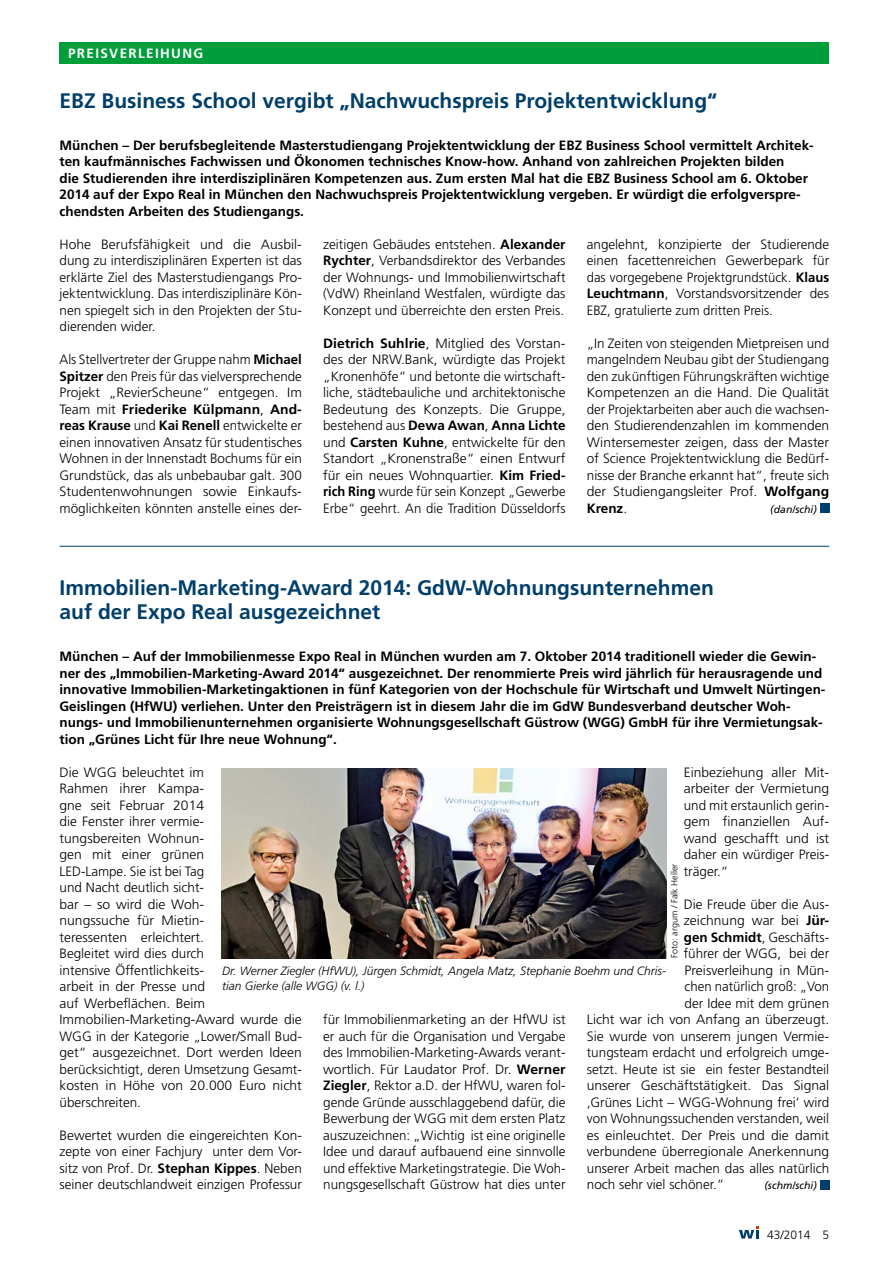
<style>
.page{position:relative;width:893px;height:1263px;background:#fff}
.page>*{position:absolute;margin:0;border:0;box-sizing:border-box;transform-origin:0 0}
.t1{font:700 21px/24px "Frutiger";color:#003f6b}
.t2{font:300 13.5px/16.5px "Frutiger";color:#000;text-align:justify}
.t3{font:700 13.5px/16.5px "Frutiger";color:#000}
.t4{font:700 13.5px "Frutiger";letter-spacing:.1em;color:#fff}
.t5{font:italic 300 12px/15px "Frutiger";color:#000}
.t6{font:300 12px "Frutiger";color:#000}
.t7{font:italic 10.5px "Frutiger";color:#000}
.t8{font:300 9px "Frutiger";color:#000}
.s1{font-weight:700}
</style>
<div class="page">
<div style="left:820px;top:503px;width:9px;height:10px;background:#003f6b"></div>
<div style="left:820px;top:1180px;width:9px;height:9px;background:#003f6b"></div>
<img style="left:221px;top:769px;width:446px;height:189px">
<div style="left:60px;top:43px;width:769px;height:21px;background:#009d3b"></div>
<hr style="left:60px;top:546px;width:769px;height:1px;background:#003f6b">
<svg style="left:739px;top:1226px;width:20px;height:12px"></svg>
<p class="t4" style="left:68px;top:46px;width:137px">PREISVERLEIHUNG</p>
<h1 class="t1" style="left:60px;top:89px;width:659px">EBZ Business School vergibt „Nachwuchspreis Projektentwicklung“</h1>
<p class="t3" style="left:60px;top:137px;width:756px">München – Der berufsbegleitende Masterstudiengang Projektentwicklung der EBZ Business School vermittelt Architek&shy;ten kaufmännisches Fachwissen und Ökonomen technisches Know-how. Anhand von zahlreichen Projekten bilden<br>die Studierenden ihre interdisziplinären Kompetenzen aus. Zum ersten Mal hat die EBZ Business School am 6. Oktober 2014 auf der Expo Real in München den Nachwuchspreis Projektentwicklung vergeben. Er würdigt die erfolgverspre&shy;chendsten Arbeiten des Studiengangs.</p>
<p class="t2" style="left:60px;top:236px;width:244px">Hohe Berufsfähigkeit und die Ausbil&shy;dung zu interdisziplinären Experten ist das erklärte Ziel des Masterstudiengangs Pro&shy;jektentwicklung. Das interdisziplinäre Kön&shy;nen spiegelt sich in den Projekten der Stu&shy;dierenden wider.</p>
<p class="t2" style="left:60px;top:352px;width:244px">Als Stellvertreter der Gruppe nahm <span class="s1">Michael Spitzer</span> den Preis für das vielversprechende Projekt „RevierScheune“ entgegen. Im Team mit <span class="s1">Friederike Külpmann</span>, <span class="s1">And&shy;reas Krause</span> und <span class="s1">Kai Renell</span> entwickelte er einen innovativen Ansatz für studentisches Wohnen in der Innenstadt Bochums für ein Grundstück, das als unbebaubar galt. 300<br>Studentenwohnungen sowie Einkaufs&shy;möglichkeiten könnten anstelle eines der-</p>
<p class="t2" style="left:323px;top:236px;width:244px">zeitigen Gebäudes entstehen. <span class="s1">Alexander Rychter</span>, Verbandsdirektor des Verbandes der Wohnungs- und Immobilienwirtschaft (VdW) Rheinland Westfalen, würdigte das Konzept und überreichte den ersten Preis.</p>
<p class="t2" style="left:323px;top:335px;width:244px"><span class="s1">Dietrich Suhlrie</span>, Mitglied des Vorstan&shy;des der NRW.Bank, würdigte das Projekt „Kronenhöfe“ und betonte die wirtschaft&shy;liche, städtebauliche und architektonische Bedeutung des Konzepts. Die Gruppe, bestehend aus <span class="s1">Dewa Awan</span>, <span class="s1">Anna Lichte </span>und <span class="s1">Carsten Kuhne</span>, entwickelte für den Standort „Kronenstraße“ einen Entwurf für ein neues Wohnquartier. <span class="s1">Kim Fried&shy;rich Ring</span> wurde für sein Konzept „Gewerbe Erbe“ geehrt. An die Tradition Düsseldorfs</p>
<p class="t2" style="left:587px;top:236px;width:244px">angelehnt, konzipierte der Studierende einen facettenreichen Gewerbepark für das vorgegebene Projektgrundstück. <span class="s1">Klaus Leuchtmann</span>, Vorstandsvorsitzender des EBZ, gratulierte zum dritten Preis.</p>
<p class="t2" style="left:587px;top:335px;width:244px">„In Zeiten von steigenden Mietpreisen und mangelndem Neubau gibt der Studiengang den zukünftigen Führungskräften wichtige Kompetenzen an die Hand. Die Qualität der Projektarbeiten aber auch die wachsen&shy;den Studierendenzahlen im kommenden Wintersemester zeigen, dass der Master of Science Projektentwicklung die Bedürf&shy;nisse der Branche erkannt hat“, freute sich der Studiengangsleiter Prof. <span class="s1">Wolfgang Krenz</span>.</p>
<p class="t7" style="left:770px;top:503px;width:48px">(dan/schi)</p>
<h1 class="t1" style="left:60px;top:575px;width:656px">Immobilien-Marketing-Award 2014: GdW-Wohnungsunternehmen auf der Expo Real ausgezeichnet</h1>
<p class="t3" style="left:60px;top:648px;width:767px">München – Auf der Immobilienmesse Expo Real in München wurden am 7. Oktober 2014 traditionell wieder die Gewin&shy;ner des „Immobilien-Marketing-Award 2014“ ausgezeichnet. Der renommierte Preis wird jährlich für herausragende und innovative Immobilien-Marketingaktionen in fünf Kategorien von der Hochschule für Wirtschaft und Umwelt Nürtingen-Geislingen (HfWU) verliehen. Unter den Preisträgern ist in diesem Jahr die im GdW Bundesverband deutscher Woh&shy;nungs- und Immobilienunternehmen organisierte Wohnungsgesellschaft Güstrow (WGG) GmbH für ihre Vermietungsak&shy;tion „Grünes Licht für Ihre neue Wohnung“.</p>
<p class="t2" style="left:60px;top:764px;width:244px;text-align:left">Die WGG beleuchtet im<br>Rahmen ihrer Kampa-<br>gne seit Februar 2014<br>die Fenster ihrer vermie-<br>tungsbereiten Wohnun-<br>gen mit einer grünen<br>LED-Lampe. Sie ist bei Tag<br>und Nacht deutlich sicht-<br>bar – so wird die Woh-<br>nungssuche für Mietin-<br>teressenten erleichtert.<br>Begleitet wird dies durch<br>intensive Öffentlichkeits-<br>arbeit in der Presse und<br>auf Werbeflächen. Beim<br>Immobilien-Marketing-Award wurde die<br>WGG in der Kategorie „Lower/Small Bud&shy;get“ ausgezeichnet. Dort werden Ideen berücksichtigt, deren Umsetzung Gesamt&shy;kosten in Höhe von 20.000 Euro nicht überschreiten.</p>
<p class="t2" style="left:60px;top:1127px;width:244px">Bewertet wurden die eingereichten Kon&shy;zepte von einer Fachjury unter dem Vor&shy;sitz von Prof. Dr. <span class="s1">Stephan Kippes</span>. Neben seiner deutschlandweit einzigen Professur</p>
<p class="t2" style="left:684px;top:764px;width:147px">Einbeziehung aller Mit&shy;arbeiter der Vermietung und mit erstaunlich gerin&shy;gem finanziellen Auf&shy;wand geschafft und ist daher ein würdiger Preis&shy;träger.“</p>
<p class="t2" style="left:684px;top:896px;width:147px">Die Freude über die Aus-</p>
<p class="t2" style="left:684px;top:913px;width:147px">zeichnung war bei <span class="s1">Jür-</span></p>
<p class="t2" style="left:684px;top:929px;width:147px"><span class="s1">gen Schmidt</span>, Geschäfts-</p>
<p class="t2" style="left:684px;top:946px;width:147px">führer der WGG, bei der</p>
<p class="t2" style="left:685px;top:962px;width:146px">Preisverleihung in Mün-</p>
<p class="t2" style="left:685px;top:979px;width:146px">chen natürlich groß: „Von</p>
<p class="t2" style="left:685px;top:995px;width:146px">der Idee mit dem grünen</p>
<p class="t2" style="left:587px;top:1012px;width:244px">Licht war ich von Anfang an überzeugt.</p>
<p class="t2" style="left:587px;top:1028px;width:244px">Sie wurde von unserem jungen Vermie-</p>
<p class="t2" style="left:587px;top:1045px;width:244px">tungsteam erdacht und erfolgreich umge-</p>
<p class="t2" style="left:587px;top:1061px;width:244px">setzt. Heute ist sie ein fester Bestandteil</p>
<p class="t2" style="left:587px;top:1078px;width:244px">unserer Geschäftstätigkeit. Das Signal</p>
<p class="t2" style="left:587px;top:1094px;width:244px">‚Grünes Licht – WGG-Wohnung frei‘ wird</p>
<p class="t2" style="left:587px;top:1111px;width:244px">von Wohnungssuchenden verstanden, weil</p>
<p class="t2" style="left:587px;top:1127px;width:244px">es einleuchtet. Der Preis und die damit</p>
<p class="t2" style="left:587px;top:1144px;width:244px">verbundene überregionale Anerkennung</p>
<p class="t2" style="left:587px;top:1160px;width:244px">unserer Arbeit machen das alles natürlich</p>
<p class="t2" style="left:587px;top:1177px;width:139px">noch sehr viel schöner.“</p>
<p class="t7" style="left:764px;top:1180px;width:54px">(schm/schi)</p>
<p class="t8" style="left:669px;top:958px;width:96px;rotate:-90deg">Foto: argum / Falk Heller</p>
<p class="t5" style="left:222px;top:963px;width:446px">Dr. Werner Ziegler (HfWU), Jürgen Schmidt, Angela Matz, Stephanie Boehm und Chris&shy;tian Gierke (alle WGG) (v. l.)</p>
<p class="t2" style="left:323px;top:1012px;width:244px">für Immobilienmarketing an der HfWU ist er auch für die Organisation und Vergabe des Immobilien-Marketing-Awards verant&shy;wortlich. Für Laudator Prof. Dr. <span class="s1">Werner Ziegler</span>, Rektor a.D. der HfWU, waren fol&shy;gende Gründe ausschlaggebend dafür, die Bewerbung der WGG mit dem ersten Platz auszuzeichnen: „Wichtig ist eine originelle Idee und darauf aufbauend eine sinnvolle und effektive Marketingstrategie. Die Woh&shy;nungsgesellschaft Güstrow hat dies unter</p>
<p class="t6" style="left:767px;top:1227px;width:64px">43/2014 5</p>
</div>
